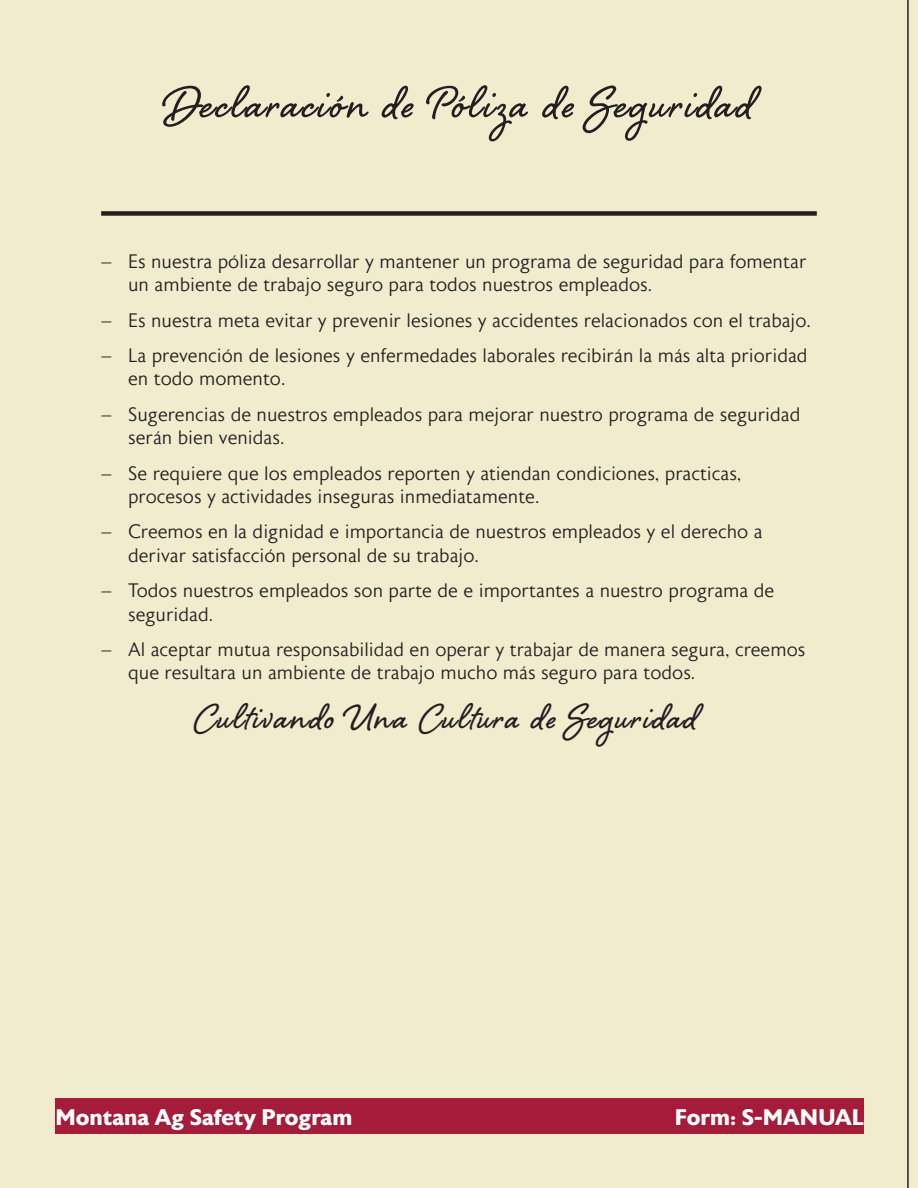
<style>
.page{position:relative;width:918px;height:1188px;background:#fff}
.page>*{position:absolute;margin:0;border:0;box-sizing:border-box;transform-origin:0 0}
.t1{font:700 57px "Shelby";letter-spacing:.05em;color:#231f20}
.t2{font:700 45px "Shelby";letter-spacing:.05em;color:#231f20}
.t3{font:700 22.5px "Astoria Sans";color:#fff}
.t4{font:300 19.5px/23.4px "Astoria Sans";color:#231f20}
</style>
<div class="page">
<div style="left:0;top:0;width:907px;height:1188px;background:#f2ecce"></div>
<div style="left:101px;top:211px;width:716px;height:5px;background:#231f20"></div>
<div style="left:56px;top:1099px;width:808px;height:35px;background:#a41c3a"></div>
<svg style="left:907px;top:0;width:11px;height:1188px;background:#d5cfb6"></svg>
<svg style="left:102px;top:262px;width:15px;height:7px"></svg>
<svg style="left:102px;top:321px;width:15px;height:7px"></svg>
<svg style="left:102px;top:356px;width:15px;height:7px"></svg>
<svg style="left:102px;top:415px;width:15px;height:7px"></svg>
<svg style="left:102px;top:474px;width:15px;height:7px"></svg>
<svg style="left:102px;top:533px;width:15px;height:6px"></svg>
<svg style="left:102px;top:592px;width:15px;height:6px"></svg>
<svg style="left:102px;top:650px;width:15px;height:7px"></svg>
<p class="t1" style="left:165px;top:64px;width:589px">Declaración de Póliza de Seguridad</p>
<p class="t4" style="left:128px;top:250px;width:680px">Es nuestra póliza desarrollar y mantener un programa de seguridad para fomentar un ambiente de trabajo seguro para todos nuestros empleados.</p>
<p class="t4" style="left:128px;top:309px;width:684px">Es nuestra meta evitar y prevenir lesiones y accidentes relacionados con el trabajo.</p>
<p class="t4" style="left:128px;top:344px;width:681px">La prevención de lesiones y enfermedades laborales recibirán la más alta prioridad en todo momento.</p>
<p class="t4" style="left:128px;top:403px;width:674px">Sugerencias de nuestros empleados para mejorar nuestro programa de seguridad serán bien venidas.</p>
<p class="t4" style="left:128px;top:462px;width:615px">Se requiere que los empleados reporten y atiendan condiciones, practicas, procesos y actividades inseguras inmediatamente.</p>
<p class="t4" style="left:128px;top:521px;width:636px">Creemos en la dignidad e importancia de nuestros empleados y el derecho a derivar satisfacción personal de su trabajo.</p>
<p class="t4" style="left:128px;top:580px;width:648px">Todos nuestros empleados son parte de e importantes a nuestro programa de seguridad.</p>
<p class="t4" style="left:128px;top:638px;width:679px">Al aceptar mutua responsabilidad en operar y trabajar de manera segura, creemos que resultara un ambiente de trabajo mucho más seguro para todos.</p>
<p class="t2" style="left:194px;top:686px;width:504px">Cultivando Una Cultura de Seguridad</p>
<p class="t3" style="left:56px;top:1104px;width:298px">Montana Ag Safety Program</p>
<p class="t3" style="left:675px;top:1104px;width:191px">Form: S-MANUAL</p>
</div>
